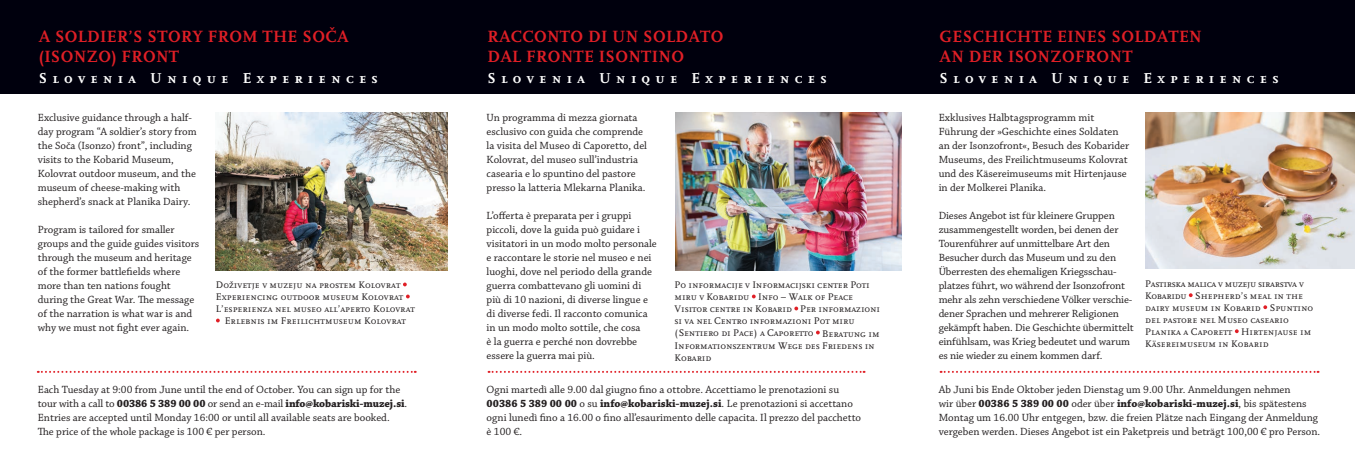
<style>
.page{position:relative;width:1355px;height:454px;background:#fff}
.page>*{position:absolute;margin:0;border:0;box-sizing:border-box;transform-origin:0 0}
.t1{font:700 17px/20px "Scala Caps CE";letter-spacing:.02em;color:#e01f26}
.t2{font:700 15px "Scala Caps CE";letter-spacing:.35em;color:#fff}
.t3{font:11px/14px "Chaparral Pro";color:#231f20}
.t4{font:10px/12px "Scala Caps CE";color:#231f20}
.s1{font-weight:700}
</style>
<div class="page">
<div style="left:0;top:0;width:1355px;height:94px;background:#00000d"></div>
<svg style="left:403px;top:282px;width:4px;height:4px"></svg>
<svg style="left:406px;top:294px;width:4px;height:4px"></svg>
<svg style="left:216px;top:318px;width:4px;height:4px"></svg>
<img style="left:216px;top:112px;width:232px;height:159px">
<svg style="left:752px;top:294px;width:4px;height:4px"></svg>
<svg style="left:794px;top:306px;width:4px;height:4px"></svg>
<svg style="left:816px;top:330px;width:4px;height:4px"></svg>
<svg style="left:1189px;top:293px;width:4px;height:4px"></svg>
<svg style="left:1263px;top:305px;width:4px;height:4px"></svg>
<svg style="left:1235px;top:329px;width:4px;height:4px"></svg>
<img style="left:1145px;top:112px;width:210px;height:157px">
<img style="left:676px;top:112px;width:226px;height:159px">
<svg style="left:38px;top:371px;width:378px;height:2px"></svg>
<svg style="left:489px;top:371px;width:376px;height:2px"></svg>
<svg style="left:941px;top:371px;width:378px;height:2px"></svg>
<h1 class="t1" style="left:39px;top:26px;width:311px">A SOLDIER’S STORY FROM THE SOČA (ISONZO) FRONT</h1>
<h2 class="t2" style="left:39px;top:69px;width:340px">Slovenia Unique Experiences</h2>
<p class="t3" style="left:38px;top:110px;width:160px">Exclusive guidance through a half&shy;day program “A soldier’s story from the Soča (Isonzo) front”, including visits to the Kobarid Museum, Kolovrat outdoor museum, and the museum of cheese-making with shepherd’s snack at Planika Dairy.</p>
<p class="t3" style="left:38px;top:222px;width:163px">Program is tailored for smaller groups and the guide guides visitors through the museum and heritage of the former battlefields where more than ten nations fought during the Great War. The message of the narration is what war is and why we must not fight ever again.</p>
<p class="t4" style="left:216px;top:279px;width:186px">Doživetje v muzeju na prostem Kolovrat</p>
<p class="t4" style="left:216px;top:291px;width:189px">Experiencing outdoor museum Kolovrat</p>
<p class="t4" style="left:216px;top:303px;width:201px">L’esperienza nel museo all’aperto Kolovrat</p>
<p class="t4" style="left:225px;top:315px;width:183px">Erlebnis im Freilichtmuseum Kolovrat</p>
<h1 class="t1" style="left:488px;top:26px;width:237px">RACCONTO DI UN SOLDATO<br>DAL FRONTE ISONTINO</h1>
<h2 class="t2" style="left:488px;top:69px;width:340px">Slovenia Unique Experiences</h2>
<h1 class="t1" style="left:940px;top:26px;width:264px">GESCHICHTE EINES SOLDATEN<br>AN DER ISONZOFRONT</h1>
<h2 class="t2" style="left:940px;top:69px;width:340px">Slovenia Unique Experiences</h2>
<p class="t3" style="left:487px;top:111px;width:162px">Un programma di mezza giornata esclusivo con guida che comprende la visita del Museo di Caporetto, del Kolovrat, del museo sull’industria casearia e lo spuntino del pastore presso la latteria Mlekarna Planika.</p>
<p class="t3" style="left:487px;top:209px;width:172px">L’offerta è preparata per i gruppi piccoli, dove la guida può guidare i visitatori in un modo molto personale e raccontare le storie nel museo e nei luoghi, dove nel periodo della grande guerra combattevano gli uomini di più di 10 nazioni, di diverse lingue e di diverse fedi. Il racconto comunica in un modo molto sottile, che cosa<br>è la guerra e perché non dovrebbe essere la guerra mai più.</p>
<p class="t3" style="left:939px;top:111px;width:192px">Exklusives Halbtagsprogramm mit Führung der »Geschichte eines Soldaten an der Isonzofront«, Besuch des Kobarider Museums, des Freilichtmuseums Kolovrat und des Käsereimuseums mit Hirtenjause in der Molkerei Planika.</p>
<p class="t3" style="left:939px;top:209px;width:196px">Dieses Angebot ist für kleinere Gruppen zusammengestellt worden, bei denen der Tourenführer auf unmittelbare Art den Besucher durch das Museum und zu den Überresten des ehemaligen Kriegsschau&shy;platzes führt, wo während der Isonzofront mehr als zehn verschiedene Völker verschie&shy;dener Sprachen und mehrerer Religionen gekämpft haben. Die Geschichte übermittelt einfühlsam, was Krieg bedeutet und warum es nie wieder zu einem kommen darf.</p>
<p class="t4" style="left:675px;top:279px;width:207px">Po informacije v Informacijski center Poti miru v Kobaridu Info – Walk of Peace Visitor centre in Kobarid Per informazioni si va nel Centro informazioni Pot miru (Sentiero di Pace) a Caporetto Beratung im Informationszentrum Wege des Friedens in Kobarid</p>
<p class="t4" style="left:1145px;top:278px;width:170px">Pastirska malica v muzeju sirarstva v<br>Kobaridu Shepherd’s meal in the dairy museum in Kobarid Spuntino del pastore nel Museo caseario<br>Planika a Caporett Hirtenjause im<br>Käsereimuseum in Kobarid</p>
<p class="t3" style="left:38px;top:383px;width:371px">Each Tuesday at 9:00 from June until the end of October. You can sign up for the tour with a call to <span class="s1">00386 5 389 00 00</span> or send an e-mail <span class="s1">info@kobariski-muzej.si</span>.<br>Entries are accepted until Monday 16:00 or until all available seats are booked.<br>The price of the whole package is 100 € per person.</p>
<p class="t3" style="left:487px;top:383px;width:376px">Ogni martedì alle 9.00 dal giugno fino a ottobre. Accettiamo le prenotazioni su <span class="s1">00386 5 389 00 00</span> o su <span class="s1">info@kobariski-muzej.si</span>. Le prenotazioni si accettano ogni lunedì fino a 16.00 o fino all’esaurimento delle capacita. Il prezzo del pacchetto è 100 €.</p>
<p class="t3" style="left:939px;top:383px;width:383px">Ab Juni bis Ende Oktober jeden Dienstag um 9.00 Uhr. Anmeldungen nehmen<br>wir über <span class="s1">00386 5 389 00 00</span> oder über <span class="s1">info@kobariski-muzej.si</span>, bis spätestens Montag um 16.00 Uhr entgegen, bzw. die freien Plätze nach Eingang der Anmeldung vergeben werden. Dieses Angebot ist ein Paketpreis und beträgt 100,00 € pro Person.</p>
</div>
